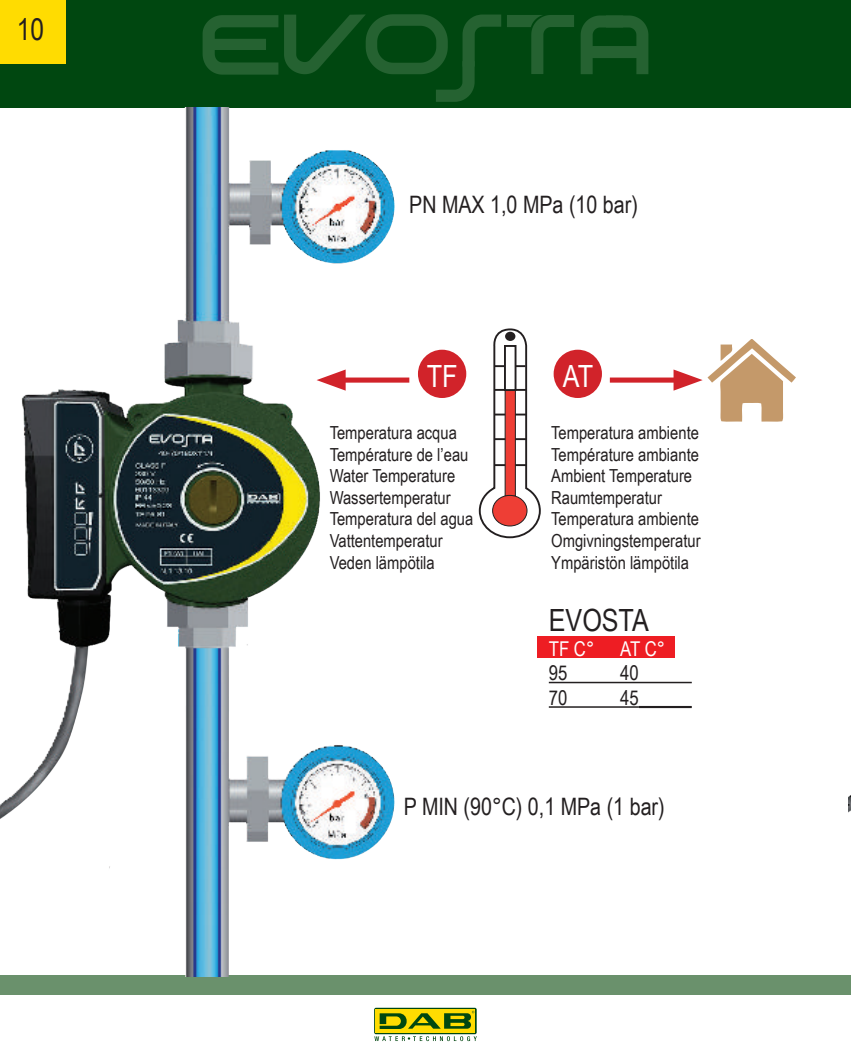
<style>
.page{position:relative;width:851px;height:1063px;background:#fff}
.page>*{position:absolute;margin:0;border:0;box-sizing:border-box;transform-origin:0 0}
.t1{font:30.6px "Arial Narrow";color:#231f20}
.t2{font:30.6px "Arial Narrow";color:#fff}
.t3{font:30px "Arial Narrow";color:#231f20}
.t4{font:24px "Arial Narrow";color:#231f20}
.t5{font:20.4px "Arial Narrow";color:#fff}
.t6{font:20.4px "Arial Narrow";color:#231f20}
.t7{font:18px "Arial Narrow";color:#231f20}
</style>
<div class="page">
<div style="left:0;top:0;width:850px;height:108px;background:#004710"></div>
<hr style="left:850px;top:0;width:1px;height:108px;background:#004710">
<div style="left:0;top:976px;width:850px;height:19px;background:#6a916c"></div>
<svg style="left:202px;top:15px;width:76px;height:60px"></svg>
<svg style="left:284px;top:14px;width:217px;height:88px"></svg>
<svg style="left:507px;top:15px;width:67px;height:59px"></svg>
<svg style="left:580px;top:15px;width:68px;height:59px"></svg>
<div style="left:374px;top:1008px;width:102px;height:26px;background:#004710;border-radius:2px"></div>
<div style="left:375px;top:1009px;width:100px;height:24px;background:#ffdc01"></div>
<svg style="left:374px;top:1036px;width:103px;height:5px"></svg>
<svg style="left:379px;top:1011px;width:95px;height:18px"></svg>
<img style="left:0;top:107px;width:397px;height:870px">
<img style="left:848px;top:795px;width:2px;height:181px">
<div style="left:537px;top:637px;width:138px;height:21px;background:#ee1d23"></div>
<hr style="left:548px;top:682px;width:143px;height:1px;background:#231f20">
<hr style="left:548px;top:706px;width:90px;height:2px;background:#231f20">
<hr style="left:638px;top:706px;width:53px;height:2px;background:#231f20">
<div style="left:336px;top:378px;width:73px;height:5px;background:#d1232a"></div>
<svg style="left:316px;top:370px;width:29px;height:21px"></svg>
<div style="left:418px;top:350px;width:48px;height:48px;background:#d1232a;border-radius:50%"></div>
<div style="left:553px;top:350px;width:49px;height:48px;background:#d1232a;border-radius:50%"></div>
<svg style="left:478px;top:328px;width:63px;height:211px"></svg>
<div style="left:492px;top:495px;width:35px;height:31px;background:#ee3e35;border-radius:50%"></div>
<div style="left:492px;top:495px;width:35px;height:31px;border:1px solid #231f20;border-radius:50%"></div>
<div style="left:505px;top:346px;width:10px;height:44px;background:#fff"></div>
<div style="left:504px;top:345px;width:12px;height:46px;border:2px solid #231f20"></div>
<div style="left:505px;top:332px;width:10px;height:9px;background:#231f20;border-radius:50%"></div>
<div style="left:609px;top:378px;width:74px;height:5px;background:#d1232a"></div>
<svg style="left:673px;top:339px;width:122px;height:83px"></svg>
<div style="left:0;top:0;width:66px;height:63px;background:#ffdc01"></div>
<h2 class="t3" style="left:17px;top:8px;width:29px">10</h2>
<p class="t4" style="left:409px;top:187px;width:230px">PN MAX 1,0 MPa (10 bar)</p>
<p class="t2" style="left:426px;top:354px;width:32px">TF</p>
<p class="t2" style="left:562px;top:354px;width:32px">AT</p>
<p class="t7" style="left:329px;top:419px;width:129px">Temperatura acqua</p>
<p class="t7" style="left:329px;top:441px;width:140px">Température de l’eau</p>
<p class="t7" style="left:329px;top:463px;width:127px">Water Temperature</p>
<p class="t7" style="left:329px;top:484px;width:122px">Wassertemperatur</p>
<p class="t7" style="left:329px;top:506px;width:145px">Temperatura del agua</p>
<p class="t7" style="left:329px;top:527px;width:114px">Vattentemperatur</p>
<p class="t7" style="left:329px;top:549px;width:107px">Veden lämpötila</p>
<p class="t7" style="left:551px;top:419px;width:149px">Temperatura ambiente</p>
<p class="t7" style="left:551px;top:441px;width:149px">Température ambiante</p>
<p class="t7" style="left:551px;top:463px;width:142px">Ambient Temperature</p>
<p class="t7" style="left:551px;top:484px;width:112px">Raumtemperatur</p>
<p class="t7" style="left:551px;top:506px;width:149px">Temperatura ambiente</p>
<p class="t7" style="left:551px;top:527px;width:151px">Omgivningstemperatur</p>
<p class="t7" style="left:551px;top:549px;width:139px">Ympäristön lämpötila</p>
<p class="t1" style="left:548px;top:598px;width:102px">EVOSTA</p>
<p class="t5" style="left:548px;top:634px;width:47px">TF C°</p>
<p class="t5" style="left:620px;top:634px;width:46px">AT C°</p>
<p class="t6" style="left:548px;top:658px;width:20px">95</p>
<p class="t6" style="left:620px;top:658px;width:20px">40</p>
<p class="t6" style="left:548px;top:683px;width:20px">70</p>
<p class="t6" style="left:620px;top:683px;width:20px">45</p>
<p class="t4" style="left:403px;top:789px;width:262px">P MIN (90°C) 0,1 MPa (1 bar)</p>
</div>
